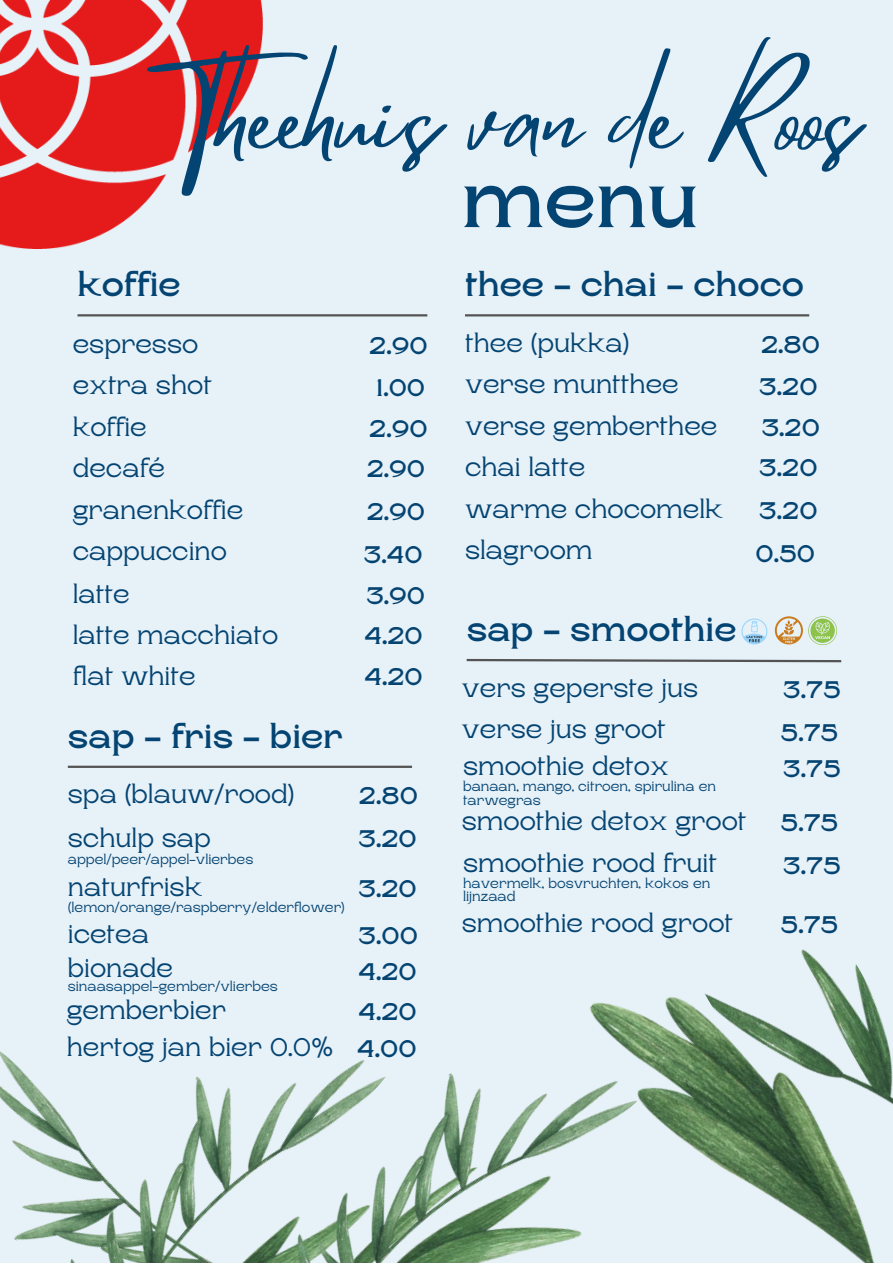
<style>
.page{position:relative;width:893px;height:1264px;background:#fff}
.page>*{position:absolute;margin:0;border:0;box-sizing:border-box;transform-origin:0 0}
.t1{font:97.35px "Mistrully";color:#044472}
.t2{font:700 76.35px "Rasputin";color:#044472}
.t3{font:700 33px "Rasputin";color:#044472}
.t4{font:25.5px "Rasputin";color:#044472}
.t5{font:700 24px "Rasputin";color:#044472}
.t6{font:13.5px "Rasputin";color:#044472}
</style>
<div class="page">
<div style="left:0;top:0;width:892px;height:1262px;background:#e7f1f8"></div>
<img style="left:0;top:1051px;width:17px;height:190px">
<img style="left:637px;top:951px;width:255px;height:311px">
<hr style="left:77px;top:314px;width:350px;height:2px;background:#545454">
<hr style="left:465px;top:314px;width:344px;height:2px;background:#545454">
<img style="left:0;top:0;width:262px;height:248px">
<hr style="left:68px;top:765px;width:344px;height:3px;background:#545454">
<img style="left:17px;top:1066px;width:223px;height:196px">
<img style="left:240px;top:1002px;width:397px;height:260px">
<svg style="left:466px;top:658px;width:376px;height:5px"></svg>
<svg style="left:741px;top:618px;width:26px;height:26px"></svg>
<svg style="left:774px;top:616px;width:28px;height:28px"></svg>
<svg style="left:808px;top:616px;width:29px;height:29px"></svg>
<p class="t1" style="left:169px;top:40px;width:689px">Theehuis van de Roos</p>
<p class="t2" style="left:462px;top:159px;width:238px">menu</p>
<p class="t3" style="left:77px;top:266px;width:105px">koffie</p>
<p class="t4" style="left:73px;top:330px;width:127px">espresso</p>
<p class="t5" style="left:369px;top:332px;width:60px">2.90</p>
<p class="t4" style="left:73px;top:371px;width:141px">extra shot</p>
<p class="t5" style="left:376px;top:375px;width:51px">1.00</p>
<p class="t4" style="left:73px;top:413px;width:76px">koffie</p>
<p class="t5" style="left:369px;top:416px;width:60px">2.90</p>
<p class="t4" style="left:73px;top:454px;width:94px">decafé</p>
<p class="t5" style="left:367px;top:456px;width:60px">2.90</p>
<p class="t4" style="left:73px;top:496px;width:172px">granenkoffie</p>
<p class="t5" style="left:367px;top:499px;width:60px">2.90</p>
<p class="t4" style="left:73px;top:537px;width:156px">cappuccino</p>
<p class="t5" style="left:363px;top:541px;width:61px">3.40</p>
<p class="t4" style="left:73px;top:580px;width:58px">latte</p>
<p class="t5" style="left:366px;top:582px;width:61px">3.90</p>
<p class="t4" style="left:73px;top:621px;width:207px">latte macchiato</p>
<p class="t5" style="left:364px;top:622px;width:60px">4.20</p>
<p class="t4" style="left:73px;top:662px;width:124px">flat white</p>
<p class="t5" style="left:364px;top:663px;width:60px">4.20</p>
<p class="t3" style="left:68px;top:718px;width:277px">sap - fris - bier</p>
<p class="t4" style="left:68px;top:780px;width:228px">spa (blauw/rood)</p>
<p class="t5" style="left:359px;top:782px;width:60px">2.80</p>
<p class="t4" style="left:68px;top:824px;width:145px">schulp sap</p>
<p class="t5" style="left:358px;top:825px;width:60px">3.20</p>
<p class="t4" style="left:68px;top:873px;width:136px">naturfrisk</p>
<p class="t5" style="left:358px;top:875px;width:60px">3.20</p>
<p class="t4" style="left:68px;top:919px;width:83px">icetea</p>
<p class="t5" style="left:358px;top:922px;width:61px">3.00</p>
<p class="t5" style="left:358px;top:958px;width:60px">4.20</p>
<p class="t4" style="left:67px;top:995px;width:161px">gemberbier</p>
<p class="t5" style="left:358px;top:998px;width:60px">4.20</p>
<p class="t6" style="left:68px;top:851px;width:187px">appel/peer/appel-vlierbes</p>
<p class="t6" style="left:68px;top:900px;width:278px">(lemon/orange/raspberry/elderflower)</p>
<p class="t4" style="left:68px;top:953px;width:107px">bionade</p>
<p class="t6" style="left:68px;top:978px;width:211px">sinaasappel-gember/vlierbes</p>
<p class="t4" style="left:67px;top:1032px;width:268px">hertog jan bier 0.0%</p>
<p class="t5" style="left:357px;top:1035px;width:61px">4.00</p>
<p class="t3" style="left:465px;top:266px;width:340px">thee - chai - choco</p>
<p class="t4" style="left:465px;top:329px;width:166px">thee (pukka)</p>
<p class="t5" style="left:761px;top:331px;width:60px">2.80</p>
<p class="t4" style="left:465px;top:370px;width:215px">verse muntthee</p>
<p class="t5" style="left:758px;top:374px;width:60px">3.20</p>
<p class="t4" style="left:465px;top:412px;width:254px">verse gemberthee</p>
<p class="t5" style="left:761px;top:415px;width:60px">3.20</p>
<p class="t4" style="left:465px;top:453px;width:122px">chai latte</p>
<p class="t5" style="left:758px;top:455px;width:60px">3.20</p>
<p class="t4" style="left:465px;top:495px;width:259px">warme chocomelk</p>
<p class="t5" style="left:758px;top:498px;width:60px">3.20</p>
<p class="t4" style="left:465px;top:536px;width:129px">slagroom</p>
<p class="t5" style="left:755px;top:540px;width:61px">0.50</p>
<p class="t3" style="left:466px;top:611px;width:271px">sap - smoothie</p>
<p class="t4" style="left:462px;top:674px;width:238px">vers geperste jus</p>
<p class="t5" style="left:782px;top:677px;width:59px">3.75</p>
<p class="t4" style="left:462px;top:715px;width:205px">verse jus groot</p>
<p class="t5" style="left:780px;top:719px;width:59px">5.75</p>
<p class="t5" style="left:782px;top:755px;width:59px">3.75</p>
<p class="t4" style="left:462px;top:807px;width:286px">smoothie detox groot</p>
<p class="t5" style="left:780px;top:809px;width:59px">5.75</p>
<p class="t4" style="left:463px;top:752px;width:207px">smoothie detox</p>
<p class="t6" style="left:463px;top:779px;width:255px">banaan, mango, citroen, spirulina en</p>
<p class="t6" style="left:463px;top:792px;width:79px">tarwegras</p>
<p class="t4" style="left:463px;top:848px;width:255px">smoothie rood fruit</p>
<p class="t6" style="left:463px;top:875px;width:249px">havermelk, bosvruchten, kokos en</p>
<p class="t6" style="left:463px;top:889px;width:54px">lijnzaad</p>
<p class="t5" style="left:782px;top:852px;width:59px">3.75</p>
<p class="t4" style="left:462px;top:908px;width:273px">smoothie rood groot</p>
<p class="t5" style="left:780px;top:911px;width:59px">5.75</p>
</div>
